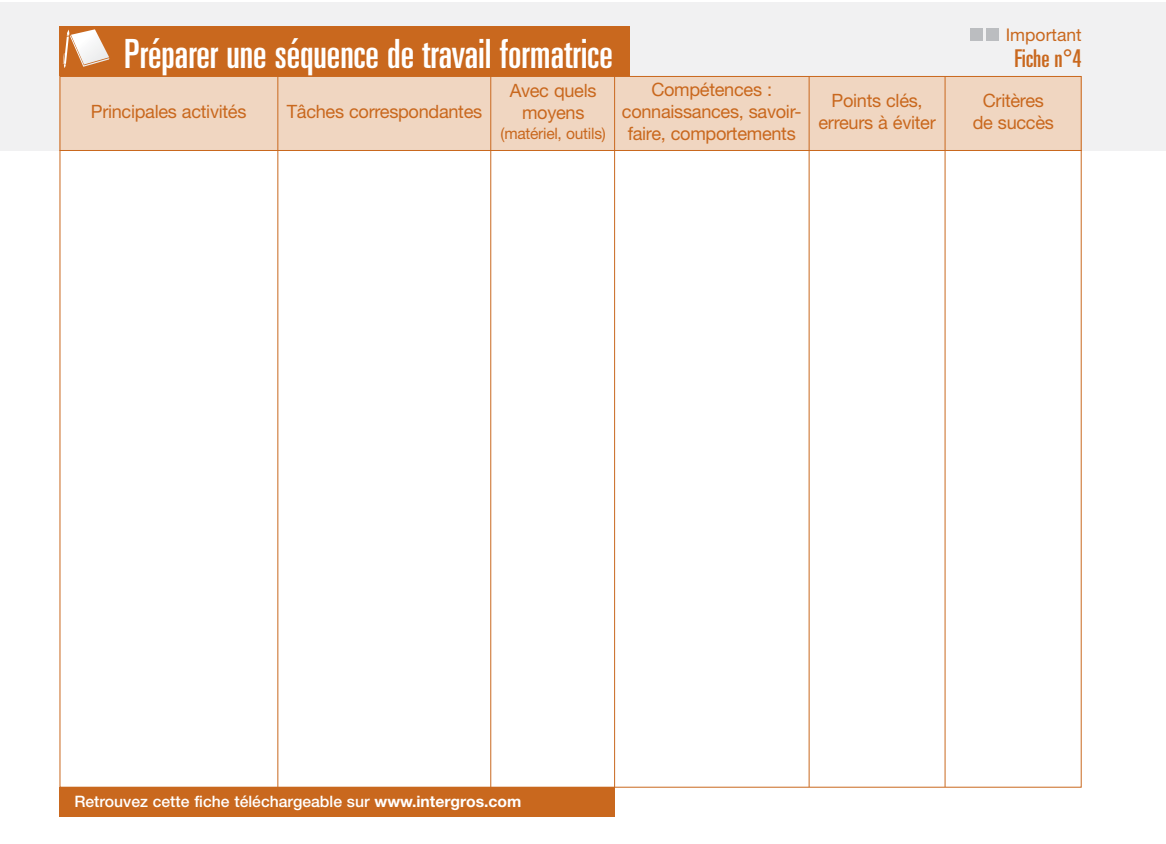
<style>
.page{position:relative;width:1166px;height:844px;background:#fff}
.page>*{position:absolute;margin:0;border:0;box-sizing:border-box;transform-origin:0 0}
.t1{font:ultra-condensed 40.25px "Univers";color:#fff}
.t2{font:ultra-condensed 24.5px "Univers";color:#c9681e}
.t3{font:18.38px/22.1px "Helvetica Neue";letter-spacing:-.015em;color:#c9681e;text-align:center}
.t4{font:17.5px "Helvetica Neue";color:#c9681e}
.t5{font:500 15.75px "Helvetica Neue";color:#fff}
.t6{font:15.75px "Helvetica Neue";letter-spacing:-.015em;color:#c9681e}
.s1{font-weight:700}
</style>
<div class="page">
<div style="left:0;top:2px;width:1166px;height:148px;background:#f1f1f2"></div>
<div style="left:109px;top:26px;width:521px;height:50px;background:#c9681e"></div>
<div style="left:60px;top:26px;width:49px;height:50px;background:#c9681e"></div>
<svg style="left:63px;top:29px;width:46px;height:39px"></svg>
<div style="left:986px;top:28px;width:12px;height:13px;background:#bbbdc0"></div>
<div style="left:970px;top:28px;width:12px;height:13px;background:#bbbdc0"></div>
<div style="left:60px;top:76px;width:1021px;height:74px;background:#f0d6c1"></div>
<hr style="left:614px;top:76px;width:1px;height:710px;background:#c9681e">
<hr style="left:277px;top:76px;width:1px;height:710px;background:#c9681e">
<hr style="left:490px;top:76px;width:1px;height:710px;background:#c9681e">
<hr style="left:809px;top:76px;width:1px;height:710px;background:#c9681e">
<hr style="left:944px;top:76px;width:1px;height:710px;background:#c9681e">
<hr style="left:60px;top:150px;width:1021px;height:1px;background:#c9681e">
<div style="left:60px;top:787px;width:555px;height:30px;background:#c9681e"></div>
<h1 class="t1" style="left:124px;top:39px;width:490px">Préparer une séquence de travail formatrice</h1>
<p class="t4" style="left:1006px;top:28px;width:77px">Important</p>
<h2 class="t2" style="left:1014px;top:49px;width:69px">Fiche n°4</h2>
<p class="t3" style="left:91px;top:102px;width:157px">Principales activités</p>
<p class="t3" style="left:622px;top:80px;width:181px">Compétences : connaissances, savoir&shy;faire, comportements</p>
<p class="t3" style="left:510px;top:81px;width:88px">Avec quels moyens</p>
<p class="t6" style="left:500px;top:128px;width:107px">(matériel, outils)</p>
<p class="t3" style="left:287px;top:102px;width:197px">Tâches correspondantes</p>
<p class="t3" style="left:818px;top:91px;width:119px">Points clés, erreurs à éviter</p>
<p class="t3" style="left:973px;top:91px;width:83px">Critères de succès</p>
<p class="t5" style="left:74px;top:795px;width:448px">Retrouvez cette fiche téléchargeable sur <span class="s1">www.intergros.com</span></p>
</div>
